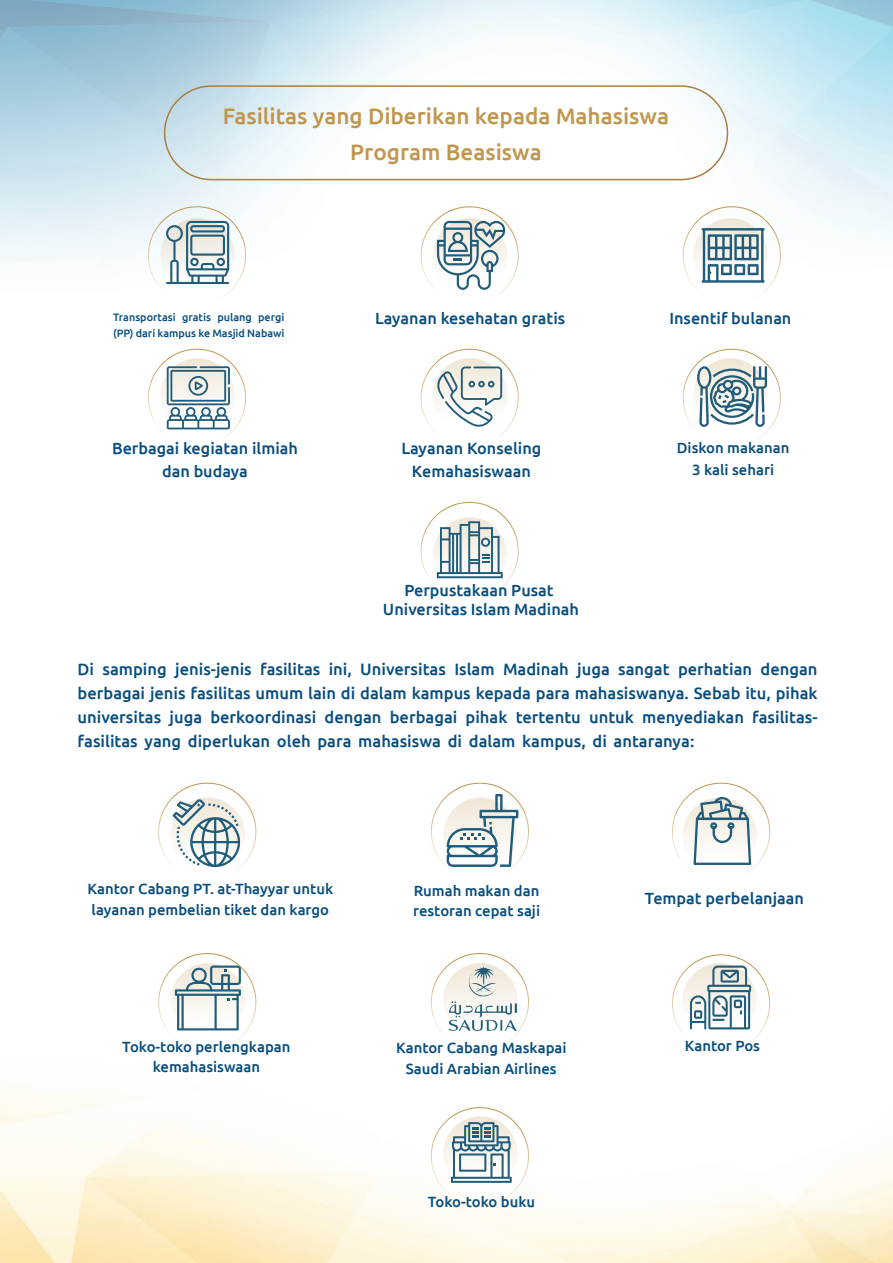
<style>
.page{position:relative;width:893px;height:1263px;background:#fff}
.page>*{position:absolute;margin:0;border:0;box-sizing:border-box;transform-origin:0 0}
.t1{font:500 22.5px/36px "Ubuntu";color:#c0964e;text-align:center}
.t2{font:500 16.5px/24px "Ubuntu";color:#074d7e}
.t3{font:500 16.2px/23px "Ubuntu";color:#074d7e;text-align:center}
.t4{font:500 14.85px/20.2px "Ubuntu";color:#074d7e;text-align:center}
.t5{font:500 10.8px/16.2px "Ubuntu";color:#074d7e}
</style>
<div class="page">
<img style="left:0;top:0;width:893px;height:1263px">
<div style="left:164px;top:85px;width:564px;height:95px;border:2px solid #a98040;border-radius:47px"></div>
<svg style="left:693px;top:218px;width:75px;height:75px"></svg>
<svg style="left:693px;top:358px;width:75px;height:75px"></svg>
<svg style="left:682px;top:798px;width:75px;height:74px"></svg>
<svg style="left:682px;top:963px;width:75px;height:75px"></svg>
<svg style="left:433px;top:218px;width:74px;height:75px"></svg>
<svg style="left:433px;top:358px;width:74px;height:75px"></svg>
<svg style="left:443px;top:798px;width:74px;height:74px"></svg>
<svg style="left:443px;top:963px;width:74px;height:75px"></svg>
<svg style="left:443px;top:1116px;width:74px;height:75px"></svg>
<svg style="left:433px;top:517px;width:74px;height:75px"></svg>
<svg style="left:160px;top:218px;width:75px;height:75px"></svg>
<svg style="left:160px;top:358px;width:75px;height:75px"></svg>
<svg style="left:171px;top:798px;width:74px;height:74px"></svg>
<svg style="left:171px;top:963px;width:74px;height:75px"></svg>
<svg style="left:446px;top:794px;width:72px;height:73px"></svg>
<svg style="left:437px;top:521px;width:66px;height:57px"></svg>
<svg style="left:167px;top:366px;width:63px;height:63px"></svg>
<svg style="left:697px;top:366px;width:70px;height:61px"></svg>
<svg style="left:437px;top:221px;width:68px;height:69px"></svg>
<svg style="left:702px;top:228px;width:63px;height:55px"></svg>
<svg style="left:166px;top:221px;width:63px;height:63px"></svg>
<svg style="left:437px;top:366px;width:65px;height:61px"></svg>
<svg style="left:693px;top:797px;width:58px;height:68px"></svg>
<svg style="left:173px;top:799px;width:69px;height:68px"></svg>
<svg style="left:451px;top:1122px;width:61px;height:61px"></svg>
<svg style="left:175px;top:965px;width:66px;height:65px"></svg>
<svg style="left:690px;top:965px;width:61px;height:64px"></svg>
<img style="left:449px;top:965px;width:67px;height:68px">
<h1 class="t1" style="left:223px;top:97px;width:448px">Fasilitas yang Diberikan kepada Mahasiswa<br>Program Beasiswa</h1>
<p class="t5" style="left:217px;top:309px;width:36px">pulang</p>
<p class="t5" style="left:113px;top:309px;width:173px">Transportasi<br>(PP) dari kampus ke Masjid Nabawi</p>
<p class="t5" style="left:182px;top:309px;width:30px">gratis</p>
<p class="t5" style="left:258px;top:309px;width:28px">pergi</p>
<p class="t3" style="left:375px;top:306px;width:192px">Layanan kesehatan gratis</p>
<p class="t3" style="left:669px;top:306px;width:124px">Insentif bulanan</p>
<p class="t3" style="left:112px;top:436px;width:187px">Berbagai kegiatan ilmiah dan budaya</p>
<p class="t3" style="left:401px;top:436px;width:141px">Layanan Konseling<br>Kemahasiswaan</p>
<p class="t4" style="left:677px;top:435px;width:114px;line-height:23px">Diskon makanan<br>3 kali sehari</p>
<p class="t3" style="left:383px;top:581px;width:197px;line-height:18.9px">Perpustakaan Pusat<br>Universitas Islam Madinah</p>
<p class="t2" style="left:260px;top:657px;width:62px">fasilitas</p>
<p class="t2" style="left:454px;top:657px;width:42px">Islam</p>
<p class="t2" style="left:503px;top:657px;width:67px">Madinah</p>
<p class="t2" style="left:678px;top:657px;width:76px">perhatian</p>
<p class="t2" style="left:761px;top:657px;width:59px">dengan</p>
<p class="t2" style="left:78px;top:657px;width:741px">Di<br>berbagai jenis fasilitas umum lain di dalam kampus kepada para mahasiswanya. Sebab itu, pihak</p>
<p class="t2" style="left:78px;top:729px;width:618px">fasilitas yang diperlukan oleh para mahasiswa di dalam kampus, di antaranya:</p>
<p class="t2" style="left:102px;top:657px;width:66px">samping</p>
<p class="t2" style="left:175px;top:657px;width:78px">jenis-jenis</p>
<p class="t2" style="left:329px;top:657px;width:25px">ini,</p>
<p class="t2" style="left:360px;top:657px;width:87px">Universitas</p>
<p class="t2" style="left:577px;top:657px;width:34px">juga</p>
<p class="t2" style="left:618px;top:657px;width:53px">sangat</p>
<p class="t2" style="left:210px;top:705px;width:107px">berkoordinasi</p>
<p class="t2" style="left:324px;top:705px;width:59px">dengan</p>
<p class="t2" style="left:390px;top:705px;width:69px">berbagai</p>
<p class="t2" style="left:466px;top:705px;width:43px">pihak</p>
<p class="t2" style="left:589px;top:705px;width:46px">untuk</p>
<p class="t2" style="left:642px;top:705px;width:103px">menyediakan</p>
<p class="t2" style="left:752px;top:705px;width:67px">fasilitas-</p>
<p class="t2" style="left:78px;top:705px;width:85px">universitas</p>
<p class="t2" style="left:170px;top:705px;width:34px">juga</p>
<p class="t2" style="left:516px;top:705px;width:67px">tertentu</p>
<p class="t4" style="left:88px;top:878px;width:247px;text-align:left">Kantor Cabang PT. at-Thayyar untuk layanan pembelian tiket dan kargo</p>
<p class="t4" style="left:122px;top:1036px;width:170px">Toko-toko perlengkapan kemahasiswaan</p>
<p class="t4" style="left:413px;top:880px;width:129px;text-align:left">Rumah makan dan restoran cepat saji</p>
<p class="t4" style="left:396px;top:1037px;width:172px">Kantor Cabang Maskapai<br>Saudi Arabian Airlines</p>
<p class="t4" style="left:428px;top:1190px;width:109px">Toko-toko buku</p>
<p class="t3" style="left:645px;top:886px;width:161px">Tempat perbelanjaan</p>
<p class="t4" style="left:685px;top:1035px;width:77px">Kantor Pos</p>
</div>
